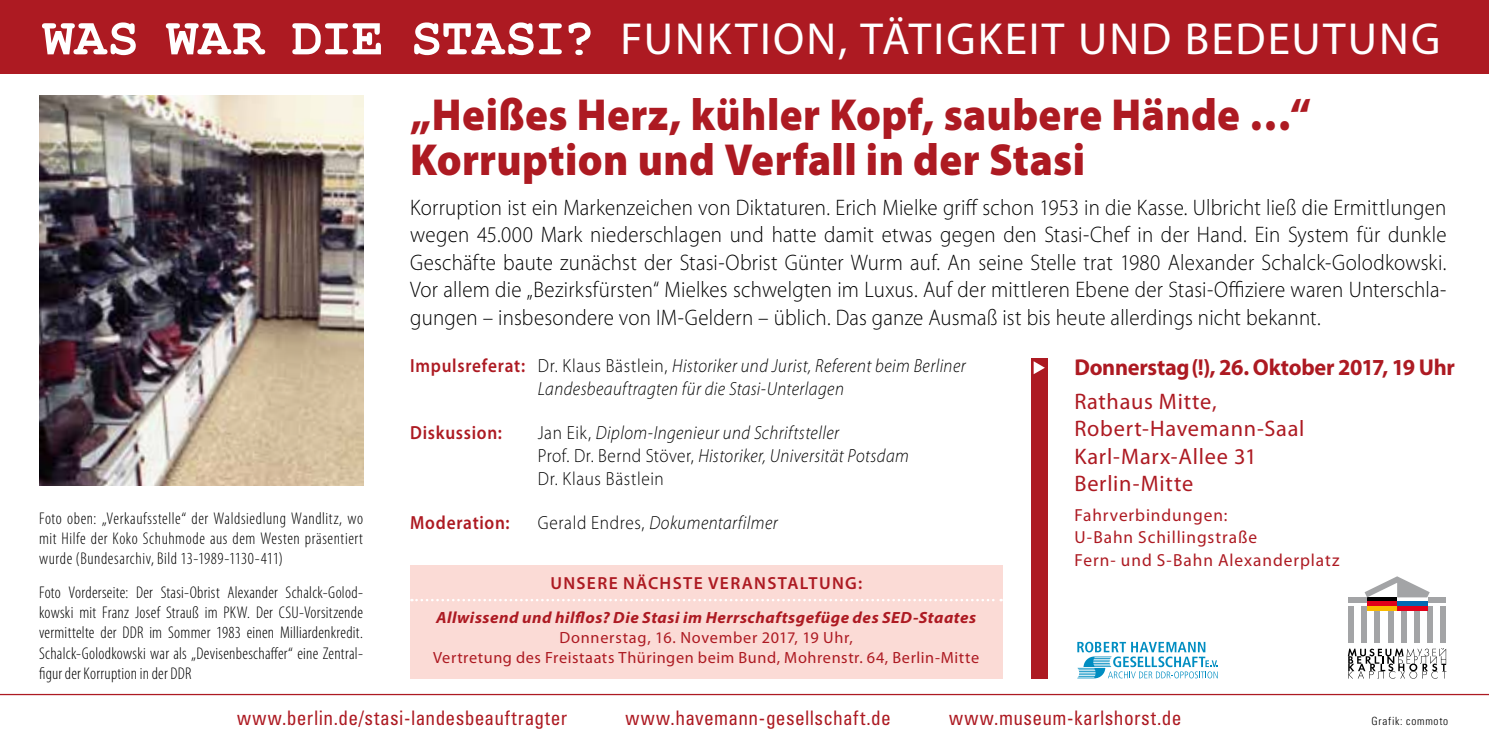
<style>
.page{position:relative;width:1489px;height:745px;background:#fff}
.page>*{position:absolute;margin:0;border:0;box-sizing:border-box;transform-origin:0 0}
.t1{font:900 45px/45px "Myriad Pro";letter-spacing:.01em;color:#ad1a22;scale:.94 1}
.t2{font:45px "Myriad Pro";letter-spacing:.05em;color:#fff}
.t3{font:700 23px "Myriad Pro";letter-spacing:-.015em;color:#ad1a22}
.t4{font:300 22.5px/27.5px "Myriad Pro";letter-spacing:.01em;color:#000;text-align:justify;scale:.93 1}
.t5{font:22.5px/27.5px "Myriad Pro";letter-spacing:.035em;color:#ad1a22}
.t6{font:condensed 20px "Univers";letter-spacing:.02em;color:#ad1a22}
.t7{font:italic 300 19px/22.8px "Myriad Pro";letter-spacing:.025em;color:#000;text-align:center;scale:.91 1}
.t8{font:600 19px "Myriad Pro";letter-spacing:.045em;color:#ad1a22;scale:.91 1}
.t9{font:17.5px/22.5px "Myriad Pro";letter-spacing:.05em;color:#ad1a22}
.t10{font:600 17.5px "Myriad Pro";letter-spacing:.075em;color:#ad1a22}
.t11{font:300 condensed 17px/20px "Myriad Pro";letter-spacing:.02em;color:#000;text-align:justify}
.t12{font:16.25px/20px "Myriad Pro";letter-spacing:.035em;color:#ad1a22;text-align:center}
.t13{font:italic 700 16.25px "Myriad Pro";letter-spacing:.03em;color:#ad1a22;scale:1.04 1}
.t14{font:300 condensed 11.25px "Univers";letter-spacing:.065em;color:#000}
.s1{font-family:"Courier New";font-weight:700;font-size:52.5px}
.s2{font-weight:600;font-style:normal;color:#ad1a22}
.s3{font-style:normal}
</style>
<div class="page">
<div style="left:410px;top:564px;width:592px;height:114px;background:#fbdbd6"></div>
<svg style="left:411px;top:599px;width:590px;height:2px"></svg>
<div style="left:0;top:0;width:1488px;height:74px;background:#ad1a22"></div>
<hr style="left:0;top:693px;width:1488px;height:1px;background:#ad1a22">
<img style="left:40px;top:96px;width:323px;height:389px">
<div style="left:1030px;top:358px;width:17px;height:320px;background:#ad1a22"></div>
<svg style="left:1033px;top:361px;width:11px;height:13px"></svg>
<svg style="left:1077px;top:641px;width:140px;height:37px"></svg>
<div style="left:1440px;top:605px;width:5px;height:37px;background:#a3a4a6"></div>
<div style="left:1426px;top:605px;width:6px;height:37px;background:#a3a4a6"></div>
<div style="left:1413px;top:605px;width:6px;height:37px;background:#a3a4a6"></div>
<div style="left:1400px;top:605px;width:6px;height:37px;background:#a3a4a6"></div>
<div style="left:1387px;top:605px;width:6px;height:37px;background:#a3a4a6"></div>
<div style="left:1374px;top:605px;width:6px;height:37px;background:#a3a4a6"></div>
<div style="left:1361px;top:605px;width:5px;height:37px;background:#a3a4a6"></div>
<div style="left:1347px;top:605px;width:6px;height:37px;background:#a3a4a6"></div>
<div style="left:1347px;top:597px;width:19px;height:5px;background:#a3a4a6"></div>
<div style="left:1426px;top:597px;width:19px;height:5px;background:#a3a4a6"></div>
<svg style="left:1347px;top:648px;width:99px;height:30px"></svg>
<hr style="left:1366px;top:597px;width:30px;height:4px;background:#000">
<hr style="left:1366px;top:601px;width:30px;height:4px;background:#e2001a">
<div style="left:1366px;top:605px;width:30px;height:5px;background:#fabb00"></div>
<svg style="left:1396px;top:597px;width:30px;height:4px"></svg>
<hr style="left:1396px;top:601px;width:30px;height:4px;background:#006ab3">
<div style="left:1396px;top:605px;width:30px;height:5px;background:#e2001a"></div>
<svg style="left:1364px;top:576px;width:65px;height:21px"></svg>
<h1 class="t2" style="left:43px;top:15px;width:1399px"><span class="s1">WAS WAR DIE STASI?</span> Funktion, Tätigkeit und Bedeutung</h1>
<h1 class="t1" style="left:410px;top:90px;width:959px">„Heißes Herz, kühler Kopf, saubere Hände …“<br>Korruption und Verfall in der Stasi</h1>
<p class="t11" style="left:39px;top:508px;width:325px">Foto oben: „Verkaufsstelle“ der Waldsiedlung Wandlitz, wo mit Hilfe der Koko Schuhmode aus dem Westen präsentiert wurde (Bundesarchiv, Bild 13-1989-1130-411)</p>
<p class="t11" style="left:39px;top:582px;width:325px">Foto Vorderseite: Der Stasi-Obrist Alexander Schalck-Golod&shy;kowski mit Franz Josef Strauß im PKW. Der CSU-Vorsitzende vermittelte der DDR im Sommer 1983 einen Milliardenkredit.<br>Schalck-Golodkowski war als „Devisenbeschaffer“ eine Zentral&shy;figur der Korruption in der DDR</p>
<p class="t4" style="left:410px;top:193px;width:1115px">Korruption ist ein Markenzeichen von Diktaturen. Erich Mielke griff schon 1953 in die Kasse. Ulbricht ließ die Ermittlungen wegen 45.000 Mark niederschlagen und hatte damit etwas gegen den Stasi-Chef in der Hand. Ein System für dunkle Geschäfte baute zunächst der Stasi-Obrist Günter Wurm auf. An seine Stelle trat 1980 Alexander Schalck-Golodkowski.<br>Vor allem die „Bezirksfürsten“ Mielkes schwelgten im Luxus. Auf der mittleren Ebene der Stasi-Offiziere waren Unterschla&shy;gungen – insbesondere von IM-Geldern – üblich. Das ganze Ausmaß ist bis heute allerdings nicht bekannt.</p>
<p class="t7" style="left:410px;top:354px;width:612px"><span class="s2">Impulsreferat:</span> <span class="s3">Dr. Klaus Bästlein,</span> Historiker und Jurist, Referent beim Berliner<br>Landesbeauftragten für die Stasi-Unterlagen</p>
<p class="t8" style="left:410px;top:420px;width:102px">Diskussion:</p>
<p class="t7" style="left:537px;top:421px;width:409px;text-align:left"><span class="s3">Jan Eik,</span> Diplom-Ingenieur und Schriftsteller<br><span class="s3">Prof. Dr. Bernd Stöver,</span> Historiker, Universität Potsdam<br><span class="s3">Dr. Klaus Bästlein</span></p>
<p class="t8" style="left:410px;top:510px;width:111px">Moderation:</p>
<p class="t7" style="left:537px;top:511px;width:265px"><span class="s3">Gerald Endres,</span> Dokumentarfilmer</p>
<p class="t10" style="left:550px;top:571px;width:313px">Unsere nächste Veranstaltung:</p>
<p class="t13" style="left:436px;top:607px;width:521px">Allwissend und hilflos? Die Stasi im Herrschaftsgefüge des SED-Staates</p>
<p class="t12" style="left:433px;top:627px;width:547px">Donnerstag, 16. November 2017, 19 Uhr,<br>Vertretung des Freistaats Thüringen beim Bund, Mohrenstr. 64, Berlin-Mitte</p>
<p class="t3" style="left:1074px;top:352px;width:382px">Donnerstag(!), 26. Oktober 2017, 19 Uhr</p>
<p class="t5" style="left:1074px;top:387px;width:231px">Rathaus Mitte,<br>Robert-Havemann-Saal<br>Karl-Marx-Allee 31<br>Berlin-Mitte</p>
<p class="t9" style="left:1074px;top:503px;width:266px">Fahrverbindungen:<br>U-Bahn Schillingstraße<br>Fern- und S-Bahn Alexanderplatz</p>
<p class="t6" style="left:237px;top:705px;width:331px">www.berlin.de/stasi-landesbeauftragter</p>
<p class="t6" style="left:625px;top:705px;width:267px">www.havemann-gesellschaft.de</p>
<p class="t6" style="left:949px;top:705px;width:234px">www.museum-karlshorst.de</p>
<p class="t14" style="left:1371px;top:714px;width:78px">Grafik: commoto</p>
</div>
